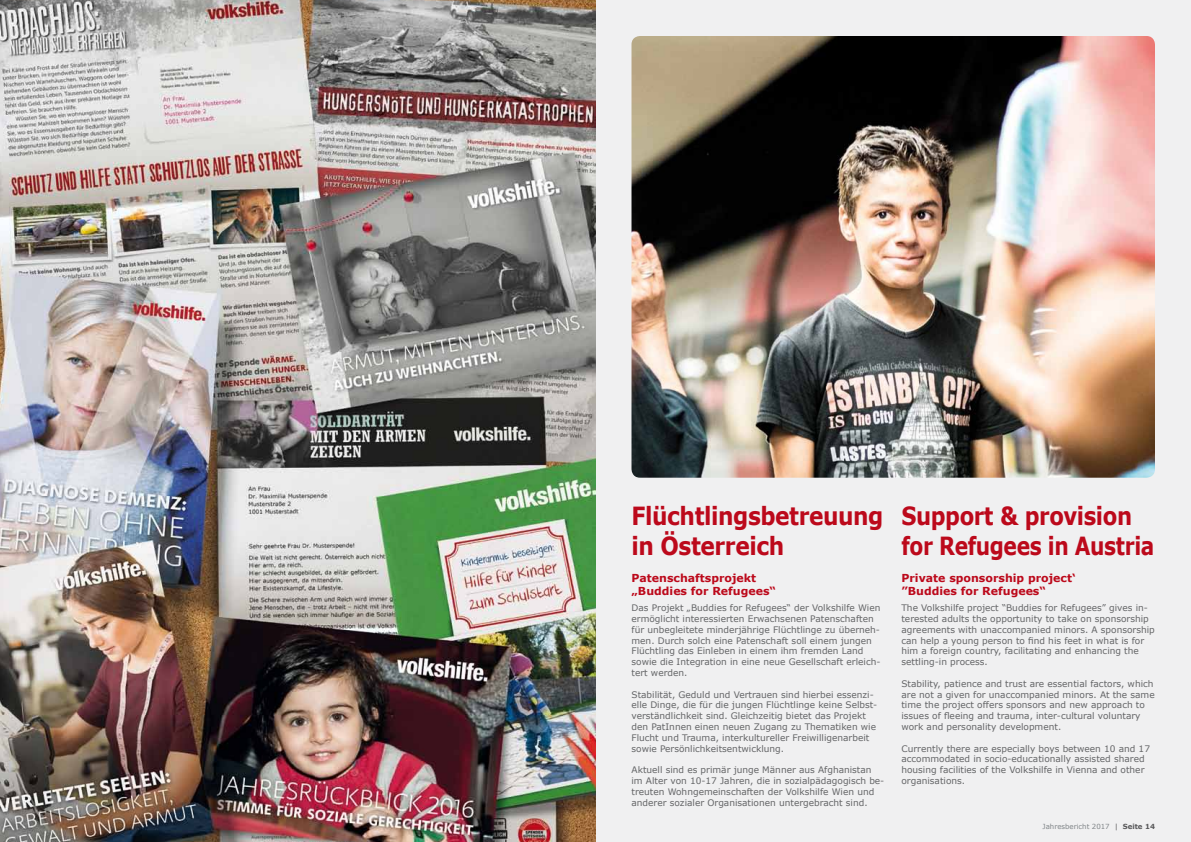
<style>
.page{position:relative;width:1191px;height:842px;background:#fff}
.page>*{position:absolute;margin:0;border:0;box-sizing:border-box;transform-origin:0 0}
.t1{font:700 25px/30px "Verdana";letter-spacing:-.02em;color:#bc091b;scale:.85 1}
.t2{font:700 25px/30px "Verdana";letter-spacing:-.02em;color:#bc091b;scale:.87 1}
.t3{font:700 11px/13.2px "Verdana";color:#bc091b}
.t4{font:9px/10.8px "Verdana";color:#646567}
.t5{font:7px "Verdana";color:#818689}
.s1{color:#58585a}
.s2{font-weight:700;color:#58585a}
</style>
<div class="page">
<div style="left:595px;top:0;width:596px;height:842px;background:#f0f0f1"></div>
<img style="left:0;top:0;width:595px;height:842px">
<img style="left:631px;top:36px;width:524px;height:442px">
<h1 class="t2" style="left:631px;top:500px;width:291px">Flüchtlingsbetreuung in Österreich</h1>
<h1 class="t1" style="left:901px;top:500px;width:299px">Support &amp; provision for Refugees in Austria</h1>
<p class="t3" style="left:631px;top:571px;width:146px">Patenschaftsprojekt „Buddies for Refugees“</p>
<p class="t4" style="left:631px;top:602px;width:250px">Das Projekt „Buddies for Refugees“ der Volkshilfe Wien ermöglicht interessierten Erwachsenen Patenschaften für unbegleitete minderjährige Flüchtlinge zu überneh&shy;men. Durch solch eine Patenschaft soll einem jungen Flüchtling das Einleben in einem ihm fremden Land sowie die Integration in eine neue Gesellschaft erleich&shy;tert werden.</p>
<p class="t4" style="left:631px;top:689px;width:247px">Stabilität, Geduld und Vertrauen sind hierbei essenzi&shy;elle Dinge, die für die jungen Flüchtlinge keine Selbst&shy;verständlichkeit sind. Gleichzeitig bietet das Projekt den PatInnen einen neuen Zugang zu Thematiken wie Flucht und Trauma, interkultureller Freiwilligenarbeit sowie Persönlichkeitsentwicklung.</p>
<p class="t4" style="left:631px;top:764px;width:254px">Aktuell sind es primär junge Männer aus Afghanistan im Alter von 10-17 Jahren, die in sozialpädagogisch be&shy;treuten Wohngemeinschaften der Volkshilfe Wien und anderer sozialer Organisationen untergebracht sind.</p>
<p class="t3" style="left:901px;top:571px;width:176px">Private sponsorship project‘ ”Buddies for Refugees“</p>
<p class="t4" style="left:901px;top:602px;width:255px">The Volkshilfe project “Buddies for Refugees” gives in&shy;terested adults the opportunity to take on sponsorship agreements with unaccompanied minors. A sponsorship can help a young person to find his feet in what is for him a foreign country, facilitating and enhancing the settling-in process.</p>
<p class="t4" style="left:901px;top:678px;width:255px">Stability, patience and trust are essential factors, which are not a given for unaccompanied minors. At the same time the project offers sponsors and new approach to issues of fleeing and trauma, inter-cultural voluntary work and personality development.</p>
<p class="t4" style="left:901px;top:743px;width:250px">Currently there are especially boys between 10 and 17 accommodated in socio-educationally assisted shared housing facilities of the Volkshilfe in Vienna and other organisations.</p>
<p class="t5" style="left:1042px;top:821px;width:114px">Jahresbericht 2017 <span class="s1">|</span> <span class="s2">Seite 14</span></p>
</div>
